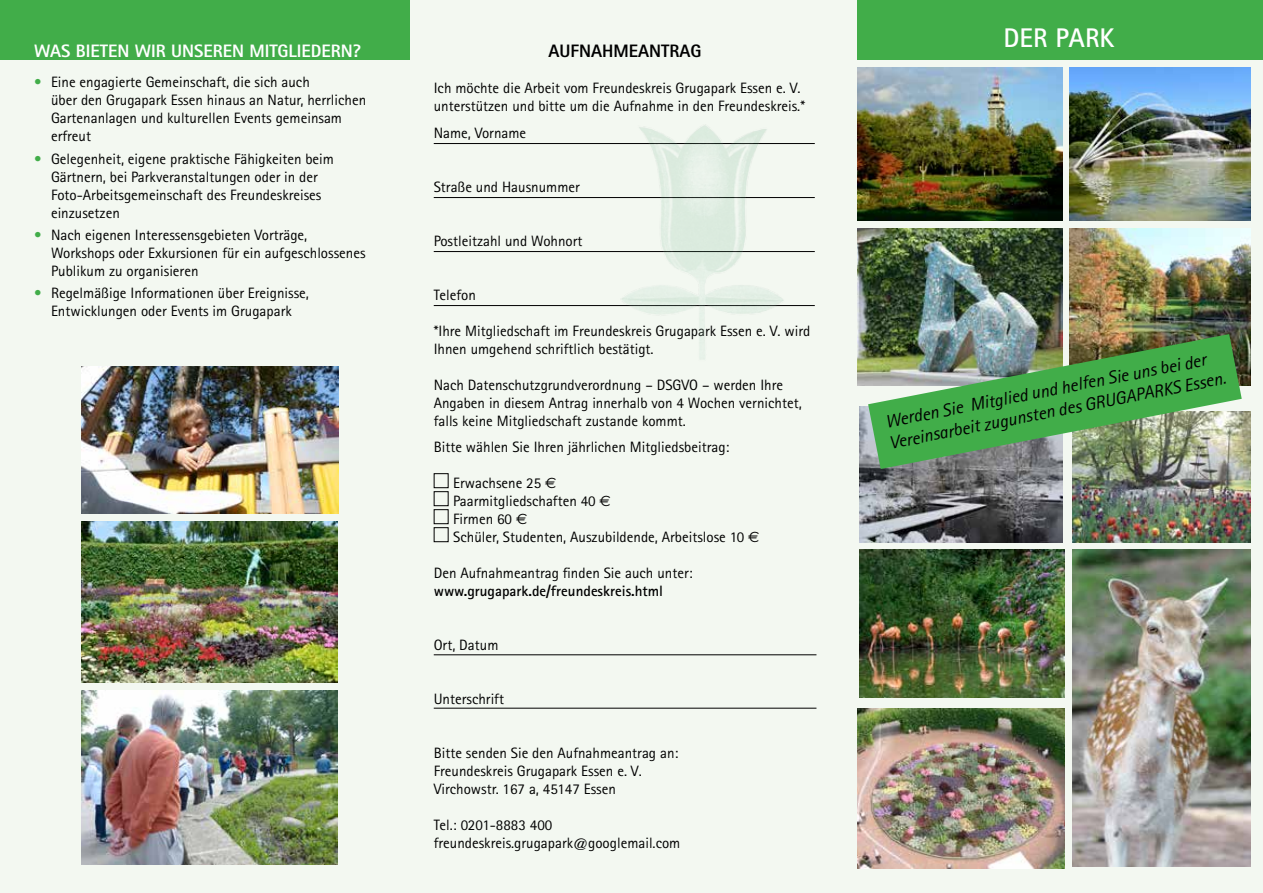
<style>
.page{position:relative;width:1263px;height:893px;background:#f3f8f1}
.page>*{position:absolute;margin:0;border:0;box-sizing:border-box;transform-origin:0 0}
.t1{font:700 27px "Rotis Sans Serif";color:#fff}
.t2{font:italic 18px/21.6px "Rotis Sans Serif";color:#000}
.t3{font:800 18px "Rotis Sans Serif";color:#fff}
.t4{font:800 18px "Rotis Sans Serif";color:#000}
.t5{font:15px/18px "Rotis Sans Serif";color:#000}
.t6{font:700 15px "Rotis Sans Serif";color:#000}
.s1{color:#41ad49}
.s2{font-family:"Euro Sans"}
</style>
<div class="page">
<img style="left:1072px;top:411px;width:178px;height:131px">
<img style="left:860px;top:407px;width:203px;height:135px">
<hr style="left:434px;top:143px;width:381px;height:1px;background:#000">
<hr style="left:434px;top:197px;width:381px;height:1px;background:#000">
<hr style="left:434px;top:251px;width:381px;height:1px;background:#000">
<hr style="left:434px;top:305px;width:381px;height:1px;background:#000">
<div style="left:434px;top:473px;width:14px;height:15px;border:1px solid #000"></div>
<div style="left:434px;top:491px;width:14px;height:15px;border:1px solid #000"></div>
<div style="left:434px;top:509px;width:14px;height:15px;border:1px solid #000"></div>
<div style="left:434px;top:527px;width:14px;height:15px;border:1px solid #000"></div>
<img style="left:1070px;top:67px;width:180px;height:154px">
<img style="left:1069px;top:228px;width:181px;height:157px">
<div style="left:858px;top:0;width:405px;height:60px;background:#41ad49"></div>
<img style="left:858px;top:228px;width:204px;height:157px">
<img style="left:82px;top:521px;width:255px;height:161px">
<img style="left:82px;top:691px;width:255px;height:174px">
<hr style="left:434px;top:654px;width:382px;height:1px;background:#000">
<hr style="left:434px;top:708px;width:382px;height:1px;background:#000">
<img style="left:82px;top:367px;width:256px;height:146px">
<div style="left:0;top:0;width:410px;height:60px;background:#41ad49"></div>
<img style="left:868px;top:334px;width:374px;height:135px">
<img style="left:858px;top:708px;width:206px;height:160px">
<img style="left:603px;top:125px;width:204px;height:234px">
<img style="left:858px;top:67px;width:205px;height:154px">
<img style="left:859px;top:550px;width:205px;height:147px">
<img style="left:1072px;top:550px;width:178px;height:316px">
<p class="t3" style="left:34px;top:39px;width:329px">WAS BIETEN WIR UNSEREN MITGLIEDERN?</p>
<p class="t5" style="left:51px;top:73px;width:317px;text-indent:-17px"><span class="s1">•</span> Eine engagierte Gemeinschaft, die sich auch<br>über den Grugapark Essen hinaus an Natur, herrlichen Gartenanlagen und kulturellen Events gemeinsam erfreut</p>
<p class="t5" style="left:51px;top:149px;width:284px;text-indent:-17px"><span class="s1">•</span> Gelegenheit, eigene praktische Fähigkeiten beim Gärtnern, bei Parkveranstaltungen oder in der Foto-Arbeitsgemeinschaft des Freundeskreises einzusetzen</p>
<p class="t5" style="left:51px;top:226px;width:316px;text-indent:-17px"><span class="s1">•</span> Nach eigenen Interessensgebieten Vorträge,<br>Workshops oder Exkursionen für ein aufgeschlossenes<br>Publikum zu organisieren</p>
<p class="t5" style="left:34px;top:284px;width:276px;text-align:center"><span class="s1">•</span> Regelmäßige Informationen über Ereignisse,<br>Entwicklungen oder Events im Grugapark</p>
<p class="t4" style="left:549px;top:39px;width:155px">AUFNAHMEANTRAG</p>
<p class="t5" style="left:434px;top:78px;width:373px">Ich möchte die Arbeit vom Freundeskreis Grugapark Essen e. V. unterstützen und bitte um die Aufnahme in den Freundeskreis.*</p>
<p class="t5" style="left:434px;top:123px;width:94px">Name, Vorname</p>
<p class="t5" style="left:434px;top:177px;width:148px">Straße und Hausnummer</p>
<p class="t5" style="left:434px;top:231px;width:150px">Postleitzahl und Wohnort</p>
<p class="t5" style="left:434px;top:285px;width:44px">Telefon</p>
<p class="t5" style="left:434px;top:321px;width:378px">*Ihre Mitgliedschaft im Freundeskreis Grugapark Essen e. V. wird<br>Ihnen umgehend schriftlich bestätigt.</p>
<p class="t5" style="left:434px;top:375px;width:369px">Nach Datenschutzgrundverordnung – DSGVO – werden Ihre<br>Angaben in diesem Antrag innerhalb von 4 Wochen vernichtet, falls keine Mitgliedschaft zustande kommt.</p>
<p class="t5" style="left:434px;top:438px;width:297px">Bitte wählen Sie Ihren jährlichen Mitgliedsbeitrag:</p>
<p class="t5" style="left:453px;top:474px;width:308px">Erwachsene 25 <span class="s2">€<br></span>Paarmitgliedschaften 40 <span class="s2">€<br></span>Firmen 60 <span class="s2">€<br></span>Schüler, Studenten, Auszubildende, Arbeitslose 10 <span class="s2">€</span></p>
<p class="t5" style="left:434px;top:564px;width:260px">Den Aufnahmeantrag finden Sie auch unter:</p>
<p class="t6" style="left:434px;top:581px;width:231px">www.grugapark.de/freundeskreis.html</p>
<p class="t5" style="left:434px;top:636px;width:66px">Ort, Datum</p>
<p class="t5" style="left:434px;top:690px;width:72px">Unterschrift</p>
<p class="t5" style="left:434px;top:744px;width:246px">Bitte senden Sie den Aufnahmeantrag an:<br>Freundeskreis Grugapark Essen e. V.<br>Virchowstr. 167 a, 45147 Essen</p>
<p class="t5" style="left:434px;top:816px;width:248px">Tel.: 0201-8883 400 freundeskreis.grugapark@googlemail.com</p>
<h1 class="t1" style="left:1003px;top:21px;width:113px">DER PARK</h1>
<p class="t2" style="left:883px;top:411px;width:344px;rotate:-11deg">Werden Sie Mitglied und helfen Sie uns bei der<br>Vereinsarbeit zugunsten des GRUGAPARKS Essen.</p>
</div>
